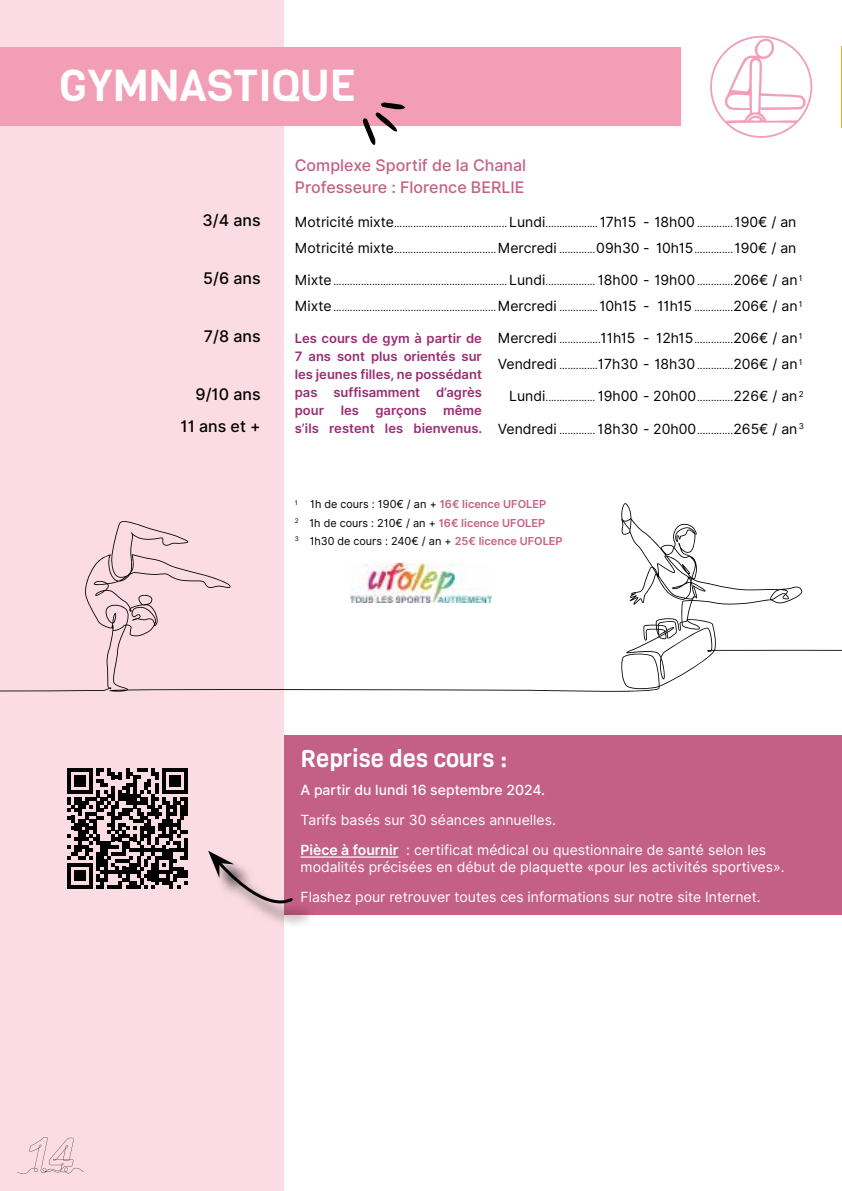
<style>
.page{position:relative;width:842px;height:1191px;background:#fff}
.page>*{position:absolute;margin:0;border:0;box-sizing:border-box;transform-origin:0 0}
.t1{font:44px "Viga";color:#fff}
.t2{font:24px "Viga";color:#fff}
.t3{font:500 16px/22px "Inter";color:#c56085}
.t4{font:500 16px/32px "Inter";color:#000;text-align:right}
.t5{font:14px/30px "Inter";color:#fff}
.t6{font:14px "Inter";color:#000}
.t7{font:500 14px "Inter";color:#fff}
.t8{font:600 13px/18px "Inter";color:#9b2c73;text-align:justify}
.t9{font:11px/18px "Inter";color:#000}
.t10{font:10px "Inter";color:#000}
.s1{font-size:14px}
.s2{font-size:10px}
.s3{font-weight:600;color:#c56085}
.s4{font-weight:600}
</style>
<div class="page">
<div style="left:2px;top:735px;width:840px;height:179px;background:#c56085"></div>
<div style="left:0;top:0;width:283px;height:1191px;background:#fbdce5"></div>
<div style="left:0;top:47px;width:680px;height:79px;background:#f39eb7"></div>
<svg style="left:363px;top:102px;width:42px;height:43px"></svg>
<svg style="left:710px;top:36px;width:102px;height:102px"></svg>
<hr style="left:300px;top:856px;width:98px;height:1px;background:#fff">
<svg style="left:67px;top:768px;width:121px;height:120px"></svg>
<div style="left:213px;top:855px;width:103px;height:73px;background:#000;opacity:.75"></div>
<svg style="left:208px;top:850px;width:86px;height:66px"></svg>
<svg style="left:531px;top:503px;width:311px;height:189px"></svg>
<svg style="left:0;top:519px;width:531px;height:172px"></svg>
<svg style="left:17px;top:1137px;width:67px;height:37px"></svg>
<h1 class="t1" style="left:60px;top:56px;width:298px">GYMNASTIQUE</h1>
<h3 class="t4" style="left:203px;top:205px;width:60px">3/4 ans</h3>
<h3 class="t4" style="left:203px;top:263px;width:59px">5/6 ans</h3>
<h3 class="t4" style="left:204px;top:321px;width:58px">7/8 ans</h3>
<h3 class="t4" style="left:180px;top:379px;width:82px">9/10 ans<br>11 ans et +</h3>
<h3 class="t3" style="left:295px;top:155px;width:233px">Complexe Sportif de la Chanal<br>Professeure : Florence BERLIE</h3>
<p class="t10" style="left:295px;top:216px;width:503px"><span class="s1">Motricité mixte</span>......................................... <span class="s1">Lundi</span>................... <span class="s1">17h15 - 18h00</span> .............<span class="s1">190€ / an</span></p>
<p class="t10" style="left:295px;top:242px;width:503px"><span class="s1">Motricité mixte</span>.....................................<span class="s1">Mercredi</span> .............<span class="s1">09h30 - 10h15</span>..............<span class="s1">190€ / an</span></p>
<p class="t10" style="left:295px;top:274px;width:509px"><span class="s1">Mixte</span> ............................................................... <span class="s1">Lundi</span>.................. <span class="s1">18h00 - 19h00</span> .............<span class="s1">206€ / an</span> <sup>1</sup></p>
<p class="t10" style="left:295px;top:300px;width:509px"><span class="s1">Mixte</span> ...........................................................<span class="s1">Mercredi</span> ..............<span class="s1">10h15 - 11h15</span> ..............<span class="s1">206€ / an</span> <sup>1</sup></p>
<p class="t10" style="left:498px;top:332px;width:306px"><span class="s1">Mercredi</span> ...............<span class="s1">11h15 - 12h15</span>..............<span class="s1">206€ / an</span> <sup>1</sup></p>
<p class="t10" style="left:498px;top:358px;width:306px"><span class="s1">Vendredi</span> ..............<span class="s1">17h30 - 18h30</span> .............<span class="s1">206€ / an</span> <sup>1</sup></p>
<p class="t10" style="left:509px;top:390px;width:296px"><span class="s1">Lundi</span>.................. <span class="s1">19h00 - 20h00</span>.............<span class="s1">226€ / an</span> <sup>2</sup></p>
<h3 class="t6" style="left:498px;top:418px;width:308px">Vendredi <span class="s2">.............</span> 18h30 - 20h00<span class="s2">.............</span>265€ / an <sup>3</sup></h3>
<h3 class="t8" style="left:295px;top:329px;width:189px">Les cours de gym à partir de 7 ans sont plus orientés sur les jeunes filles, ne possédant pas suffisamment d’agrès pour</h3>
<h3 class="t8" style="left:295px;top:401px;width:189px;text-align:right">même<br>s’ils restent les bienvenus.</h3>
<h3 class="t8" style="left:341px;top:401px;width:20px">les</h3>
<h3 class="t8" style="left:375px;top:401px;width:53px">garçons</h3>
<p class="t9" style="left:295px;top:495px;width:269px"><sup>1</sup> 1h de cours : 190€ / an + <span class="s3">16€ licence UFOLEP<br></span><sup>2</sup> 1h de cours : 210€ / an + <span class="s3">16€ licence UFOLEP<br></span><sup>3</sup> 1h30 de cours : 240€ / an + <span class="s3">25€ licence UFOLEP</span></p>
<h2 class="t2" style="left:300px;top:742px;width:209px">Reprise des cours :</h2>
<h3 class="t7" style="left:300px;top:779px;width:246px">A partir du lundi 16 septembre 2024.</h3>
<h3 class="t5" style="left:300px;top:805px;width:467px">Tarifs basés sur 30 séances annuelles.<br><span class="s4">Pièce à fournir</span> : certificat médical ou questionnaire de santé selon les</h3>
<h3 class="t5" style="left:300px;top:851px;width:485px">modalités précisées en début de plaquette «pour les activités sportives».<br>Flashez pour retrouver toutes ces informations sur notre site Internet.</h3>
</div>
